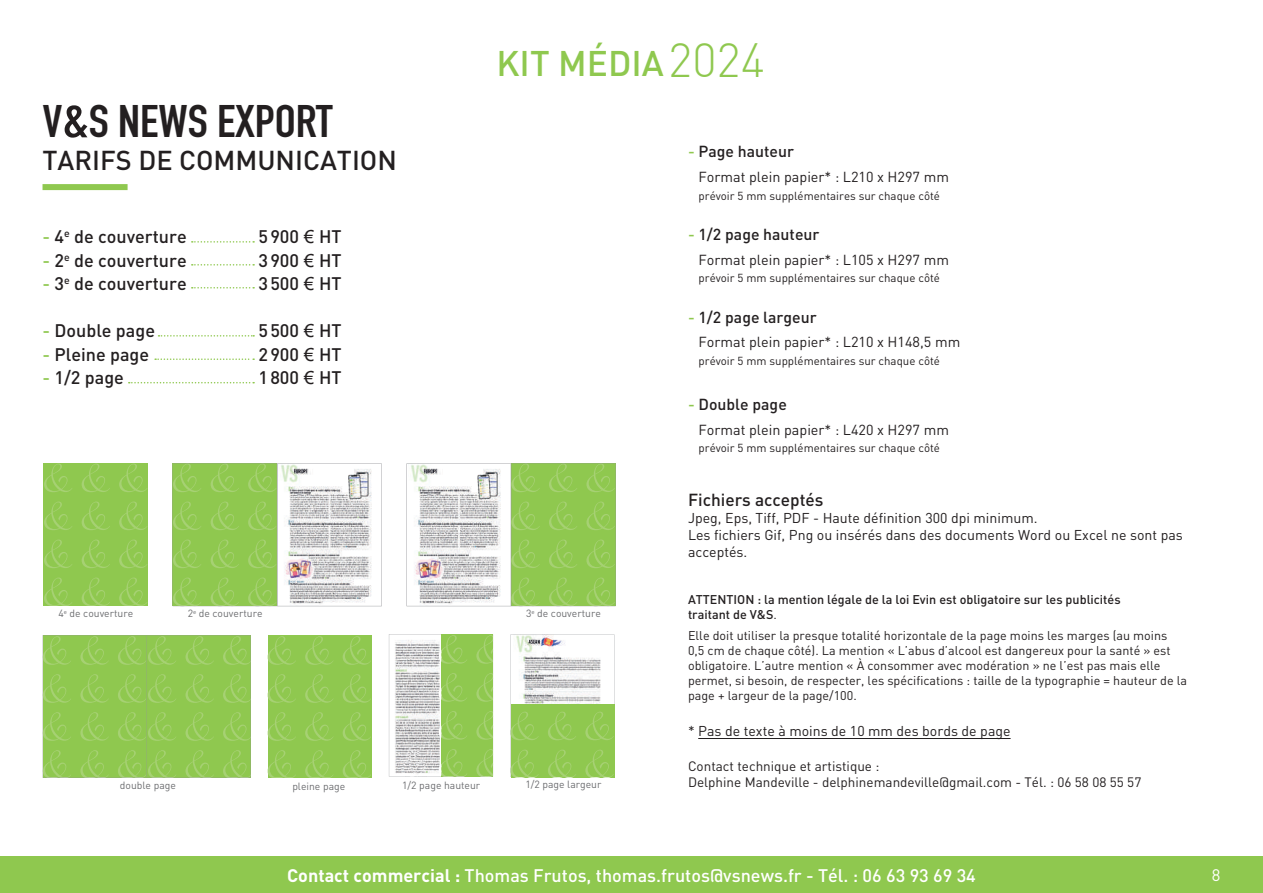
<style>
.page{position:relative;width:1263px;height:893px;background:#fff}
.page>*{position:absolute;margin:0;border:0;box-sizing:border-box;transform-origin:0 0}
.t1{font:700 45px "DIN Condensed";color:#231f20;scale:1.1 1}
.t2{font:500 35.25px "DIN";color:#8fc84f}
.t3{font:500 27px "DIN";color:#231f20}
.t4{font:500 18px "DIN";color:#231f20}
.t5{font:500 18px "DIN";color:#fff}
.t6{font:500 17.25px "DIN";color:#231f20}
.t7{font:16.5px "DIN";color:#fff}
.t8{font:500 15.75px "DIN";color:#231f20}
.t9{font:14.4px "DIN";color:#231f20}
.t10{font:14.1px/17px "DIN";color:#231f20}
.t11{font:13.5px/16.2px "DIN";color:#231f20}
.t12{font:12.6px/15px "DIN";color:#231f20}
.t13{font:500 12.6px/15px "DIN";color:#231f20}
.t14{font:11.55px "DIN";color:#231f20}
.t15{font:10.35px "DIN";color:#6c6d70}
.s1{font-size:49.5px}
.s2{color:#8fc84f}
.s3{font-family:"Arial";font-weight:400}
.s4{font-weight:300;font-size:47.1px}
.s5{font-weight:400}
.s6{font-weight:700}
</style>
<div class="page">
<div style="left:0;top:856px;width:1263px;height:37px;background:#8fc84f"></div>
<hr style="left:698px;top:738px;width:312px;height:1px;background:#231f20">
<div style="left:43px;top:184px;width:85px;height:6px;background:#8fc84f"></div>
<svg style="left:43px;top:635px;width:208px;height:143px"></svg>
<div style="left:268px;top:636px;width:104px;height:142px;background:#8fc84f"></div>
<svg style="left:268px;top:712px;width:28px;height:29px"></svg>
<svg style="left:305px;top:712px;width:28px;height:29px"></svg>
<svg style="left:343px;top:712px;width:28px;height:29px"></svg>
<svg style="left:268px;top:750px;width:28px;height:28px"></svg>
<svg style="left:305px;top:750px;width:28px;height:28px"></svg>
<svg style="left:343px;top:750px;width:28px;height:28px"></svg>
<svg style="left:268px;top:674px;width:28px;height:29px"></svg>
<svg style="left:305px;top:674px;width:28px;height:29px"></svg>
<svg style="left:343px;top:674px;width:28px;height:29px"></svg>
<svg style="left:268px;top:636px;width:28px;height:29px"></svg>
<svg style="left:305px;top:636px;width:28px;height:29px"></svg>
<svg style="left:343px;top:636px;width:28px;height:29px"></svg>
<svg style="left:389px;top:634px;width:226px;height:144px"></svg>
<div style="left:44px;top:464px;width:104px;height:142px;background:#8fc84f"></div>
<svg style="left:44px;top:540px;width:28px;height:28px"></svg>
<svg style="left:82px;top:540px;width:28px;height:28px"></svg>
<svg style="left:119px;top:540px;width:28px;height:28px"></svg>
<svg style="left:44px;top:578px;width:28px;height:28px"></svg>
<svg style="left:82px;top:578px;width:28px;height:28px"></svg>
<svg style="left:119px;top:578px;width:28px;height:28px"></svg>
<svg style="left:44px;top:502px;width:28px;height:28px"></svg>
<svg style="left:82px;top:502px;width:28px;height:28px"></svg>
<svg style="left:119px;top:502px;width:28px;height:28px"></svg>
<svg style="left:44px;top:464px;width:28px;height:28px"></svg>
<svg style="left:82px;top:464px;width:28px;height:28px"></svg>
<svg style="left:119px;top:464px;width:28px;height:28px"></svg>
<svg style="left:407px;top:463px;width:208px;height:144px"></svg>
<svg style="left:173px;top:463px;width:209px;height:144px"></svg>
<svg style="left:192px;top:241px;width:62px;height:2px"></svg>
<svg style="left:192px;top:264px;width:62px;height:2px"></svg>
<svg style="left:192px;top:287px;width:62px;height:2px"></svg>
<svg style="left:158px;top:335px;width:96px;height:2px"></svg>
<svg style="left:155px;top:358px;width:99px;height:2px"></svg>
<svg style="left:129px;top:382px;width:125px;height:1px"></svg>
<h1 class="t1" style="left:43px;top:91px;width:265px">V<span class="s1">&amp;</span>S NEWS EXPORT</h1>
<h3 class="t3" style="left:43px;top:143px;width:356px">TARIFS DE COMMUNICATION</h3>
<h3 class="t4" style="left:43px;top:225px;width:146px"><span class="s2">-</span> 4<sup>e</sup> de couverture</h3>
<h3 class="t4" style="left:259px;top:225px;width:85px">5 900 <span class="s3">€</span> HT</h3>
<h3 class="t4" style="left:43px;top:249px;width:146px"><span class="s2">-</span> 2<sup>e</sup> de couverture</h3>
<h3 class="t4" style="left:259px;top:249px;width:85px">3 900 <span class="s3">€</span> HT</h3>
<h3 class="t4" style="left:43px;top:272px;width:146px"><span class="s2">-</span> 3<sup>e</sup> de couverture</h3>
<h3 class="t4" style="left:43px;top:319px;width:114px"><span class="s2">-</span> Double page</h3>
<h3 class="t4" style="left:259px;top:319px;width:85px">5 500 <span class="s3">€</span> HT</h3>
<h3 class="t4" style="left:43px;top:343px;width:108px"><span class="s2">-</span> Pleine page</h3>
<h3 class="t4" style="left:259px;top:343px;width:85px">2 900 <span class="s3">€</span> HT</h3>
<h3 class="t4" style="left:43px;top:366px;width:83px"><span class="s2">-</span> 1/2 page</h3>
<h3 class="t4" style="left:259px;top:366px;width:85px">1 800 <span class="s3">€</span> HT</h3>
<h2 class="t2" style="left:496px;top:41px;width:270px">KIT MÉDIA<span class="s4">2024</span></h2>
<p class="t8" style="left:688px;top:142px;width:107px"><span class="s2">-</span> Page hauteur</p>
<p class="t9" style="left:698px;top:168px;width:252px">Format plein papier* : L210 x H297 mm</p>
<p class="t14" style="left:698px;top:188px;width:243px">prévoir 5 mm supplémentaires sur chaque côté</p>
<p class="t8" style="left:688px;top:224px;width:133px"><span class="s2">-</span> 1/2 page hauteur</p>
<p class="t9" style="left:698px;top:250px;width:252px">Format plein papier* : L105 x H297 mm</p>
<p class="t14" style="left:698px;top:271px;width:243px">prévoir 5 mm supplémentaires sur chaque côté</p>
<p class="t8" style="left:688px;top:307px;width:130px"><span class="s2">-</span> 1/2 page largeur</p>
<p class="t9" style="left:698px;top:333px;width:263px">Format plein papier* : L210 x H148,5 mm</p>
<p class="t14" style="left:698px;top:353px;width:243px">prévoir 5 mm supplémentaires sur chaque côté</p>
<p class="t8" style="left:688px;top:395px;width:100px"><span class="s2">-</span> Double page</p>
<p class="t9" style="left:698px;top:421px;width:252px">Format plein papier* : L420 x H297 mm</p>
<p class="t14" style="left:698px;top:441px;width:243px">prévoir 5 mm supplémentaires sur chaque côté</p>
<p class="t15" style="left:58px;top:607px;width:76px">4<sup>e</sup> de couverture</p>
<p class="t15" style="left:526px;top:607px;width:76px">3<sup>e</sup> de couverture</p>
<p class="t15" style="left:188px;top:607px;width:76px">2<sup>e</sup> de couverture</p>
<p class="t15" style="left:120px;top:779px;width:57px">double page</p>
<p class="t15" style="left:292px;top:780px;width:54px">pleine page</p>
<p class="t15" style="left:402px;top:779px;width:80px">1/2 page hauteur</p>
<p class="t15" style="left:525px;top:778px;width:78px">1/2 page largeur</p>
<h3 class="t6" style="left:688px;top:489px;width:137px">Fichiers acceptés</h3>
<p class="t10" style="left:688px;top:509px;width:496px">Jpeg, Eps, Tiff, PDF - Haute définition 300 dpi minimum.<br>Les fichiers Gif, Png ou insérés dans des documents Word ou Excel ne sont pas acceptés.</p>
<p class="t13" style="left:688px;top:591px;width:434px">ATTENTION : la mention légale de la loi Evin est obligatoire sur les publicités traitant de V&amp;S<span class="s5">.</span></p>
<p class="t12" style="left:688px;top:628px;width:501px">Elle doit utiliser la presque totalité horizontale de la page moins les marges (au moins<br>0,5 cm de chaque côté). La mention « L’abus d’alcool est dangereux pour la santé » est obligatoire. L’autre mention « À consommer avec modération » ne l’est pas mais elle permet, si besoin, de respecter, les spécifications : taille de la typographie = hauteur de la page + largeur de la page/100.</p>
<p class="t10" style="left:688px;top:722px;width:324px">* Pas de texte à moins de 10 mm des bords de page</p>
<p class="t11" style="left:688px;top:758px;width:455px">Contact technique et artistique :<br>Delphine Mandeville - delphinemandeville@gmail.com - Tél. : 06 58 08 55 57</p>
<h3 class="t5" style="left:287px;top:864px;width:690px"><span class="s6">Contact commercial :</span> Thomas Frutos, thomas.frutos@vsnews.fr - Tél. : 06 63 93 69 34</h3>
<h3 class="t7" style="left:1212px;top:865px;width:10px">8</h3>
</div>
